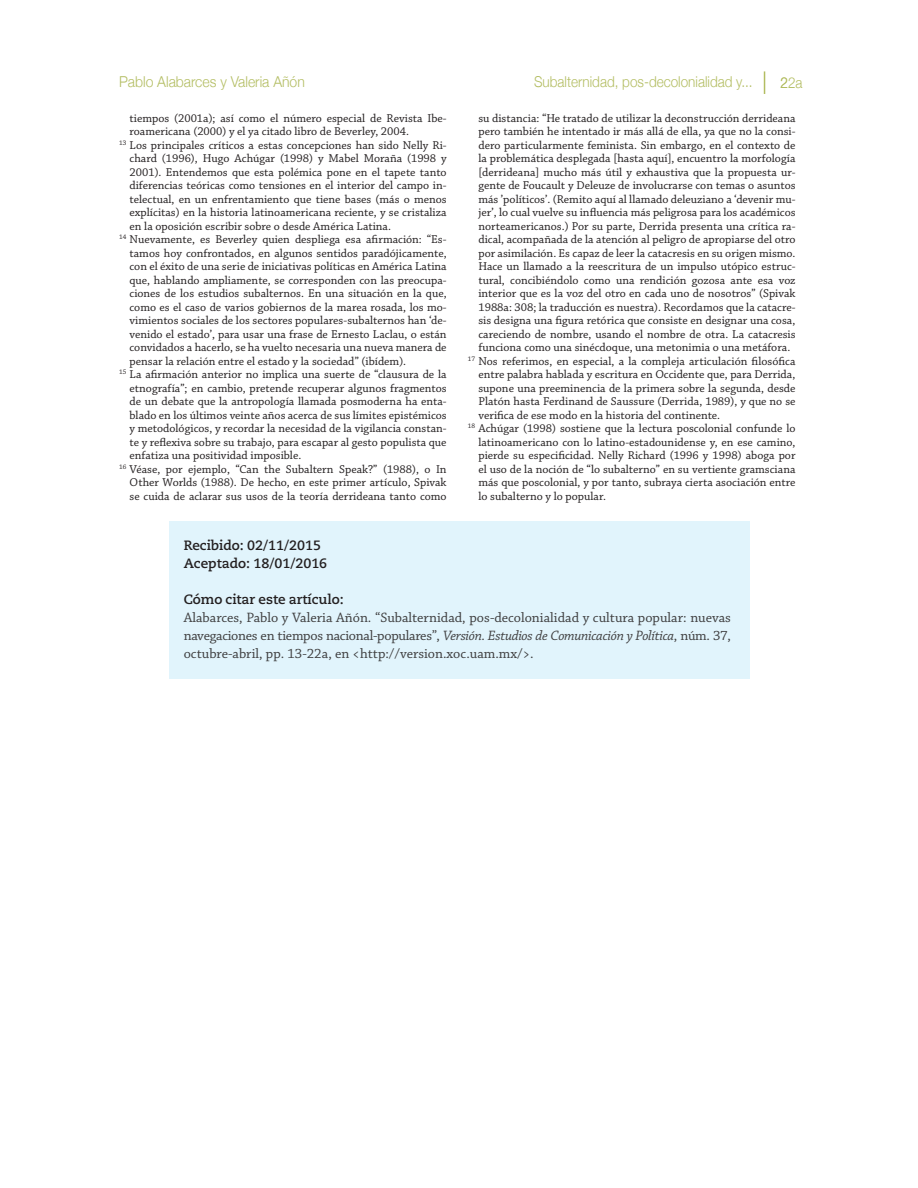
<style>
.page{position:relative;width:918px;height:1188px;background:#fff}
.page>*{position:absolute;margin:0;border:0;box-sizing:border-box;transform-origin:0 0}
.t1{font:300 15px "Helvetica Neue";color:#b3bd62;scale:.9 1}
.t2{font:300 15px "Helvetica Neue";color:#b3bd62;scale:.93 1}
.t3{font:14.25px/18px "Chaparral Pro";color:#3e3e3f;text-align:justify}
.t4{font:700 13.5px/18.3px "Caecilia";color:#231f20}
.t5{font:12px "Chaparral Pro";color:#231f20}
.s1{font-style:italic}
</style>
<div class="page">
<svg style="left:764px;top:71px;width:1px;height:23px"></svg>
<div style="left:169px;top:521px;width:580px;height:158px;background:#e1f4fc"></div>
<p class="t2" style="left:119px;top:69px;width:201px">Pablo Alabarces y Valeria Añón</p>
<p class="t1" style="left:534px;top:69px;width:244px">Subalternidad, pos-decolonialidad y...</p>
<p class="t1" style="left:788px;top:70px;width:10px">3</p>
<p class="t5" style="left:130px;top:111px;width:319px">tiempos (2001a); así como el número especial de Revista Ibe-</p>
<p class="t5" style="left:130px;top:125px;width:281px">roamericana (2000) y el ya citado libro de Beverley, 2004.</p>
<p class="t5" style="left:119px;top:138px;width:329px"><sup>13</sup> Los principales críticos a estas concepciones han sido Nelly Ri-</p>
<p class="t5" style="left:130px;top:152px;width:319px">chard (1996), Hugo Achúgar (1998) y Mabel Moraña (1998 y</p>
<p class="t5" style="left:130px;top:165px;width:319px">2001). Entendemos que esta polémica pone en el tapete tanto</p>
<p class="t5" style="left:130px;top:179px;width:319px">diferencias teóricas como tensiones en el interior del campo in-</p>
<p class="t5" style="left:130px;top:192px;width:319px">telectual, en un enfrentamiento que tiene bases (más o menos</p>
<p class="t5" style="left:130px;top:206px;width:319px">explícitas) en la historia latinoamericana reciente, y se cristaliza</p>
<p class="t5" style="left:130px;top:219px;width:263px">en la oposición escribir sobre o desde América Latina.</p>
<p class="t5" style="left:119px;top:233px;width:329px"><sup>14</sup> Nuevamente, es Beverley quien despliega esa afirmación: “Es-</p>
<p class="t5" style="left:130px;top:246px;width:319px">tamos hoy confrontados, en algunos sentidos paradójicamente,</p>
<p class="t5" style="left:130px;top:260px;width:319px">con el éxito de una serie de iniciativas políticas en América Latina</p>
<p class="t5" style="left:130px;top:273px;width:319px">que, hablando ampliamente, se corresponden con las preocupa-</p>
<p class="t5" style="left:130px;top:287px;width:319px">ciones de los estudios subalternos. En una situación en la que,</p>
<p class="t5" style="left:130px;top:300px;width:319px">como es el caso de varios gobiernos de la marea rosada, los mo-</p>
<p class="t5" style="left:130px;top:314px;width:319px">vimientos sociales de los sectores populares-subalternos han ‘de-</p>
<p class="t5" style="left:130px;top:327px;width:319px">venido el estado’, para usar una frase de Ernesto Laclau, o están</p>
<p class="t5" style="left:130px;top:341px;width:319px">convidados a hacerlo, se ha vuelto necesaria una nueva manera de</p>
<p class="t5" style="left:130px;top:354px;width:278px">pensar la relación entre el estado y la sociedad” (ibídem).</p>
<p class="t5" style="left:119px;top:368px;width:329px"><sup>15</sup> La afirmación anterior no implica una suerte de “clausura de la</p>
<p class="t5" style="left:130px;top:381px;width:319px">etnografía”; en cambio, pretende recuperar algunos fragmentos</p>
<p class="t5" style="left:130px;top:395px;width:319px">de un debate que la antropología llamada posmoderna ha enta-</p>
<p class="t5" style="left:130px;top:408px;width:319px">blado en los últimos veinte años acerca de sus límites epistémicos</p>
<p class="t5" style="left:130px;top:422px;width:319px">y metodológicos, y recordar la necesidad de la vigilancia constan-</p>
<p class="t5" style="left:130px;top:435px;width:319px">te y reflexiva sobre su trabajo, para escapar al gesto populista que</p>
<p class="t5" style="left:130px;top:449px;width:173px">enfatiza una positividad imposible.</p>
<p class="t5" style="left:119px;top:462px;width:329px"><sup>16</sup> Véase, por ejemplo, “Can the Subaltern Speak?” (1988), o In</p>
<p class="t5" style="left:130px;top:476px;width:319px">Other Worlds (1988). De hecho, en este primer artículo, Spivak</p>
<p class="t5" style="left:130px;top:489px;width:319px">se cuida de aclarar sus usos de la teoría derrideana tanto como</p>
<p class="t1" style="left:781px;top:70px;width:26px">22a</p>
<p class="t5" style="left:478px;top:111px;width:319px">su distancia: “He tratado de utilizar la deconstrucción derrideana</p>
<p class="t5" style="left:478px;top:125px;width:319px">pero también he intentado ir más allá de ella, ya que no la consi-</p>
<p class="t5" style="left:478px;top:138px;width:319px">dero particularmente feminista. Sin embargo, en el contexto de</p>
<p class="t5" style="left:478px;top:152px;width:319px">la problemática desplegada [hasta aquí], encuentro la morfología</p>
<p class="t5" style="left:478px;top:165px;width:319px">[derrideana] mucho más útil y exhaustiva que la propuesta ur-</p>
<p class="t5" style="left:478px;top:179px;width:319px">gente de Foucault y Deleuze de involucrarse con temas o asuntos</p>
<p class="t5" style="left:478px;top:192px;width:319px">más ’políticos’. (Remito aquí al llamado deleuziano a ‘devenir mu-</p>
<p class="t5" style="left:478px;top:206px;width:319px">jer’, lo cual vuelve su influencia más peligrosa para los académicos</p>
<p class="t5" style="left:478px;top:219px;width:319px">norteamericanos.) Por su parte, Derrida presenta una crítica ra-</p>
<p class="t5" style="left:478px;top:233px;width:319px">dical, acompañada de la atención al peligro de apropiarse del otro</p>
<p class="t5" style="left:478px;top:246px;width:319px">por asimilación. Es capaz de leer la catacresis en su origen mismo.</p>
<p class="t5" style="left:478px;top:260px;width:319px">Hace un llamado a la reescritura de un impulso utópico estruc-</p>
<p class="t5" style="left:478px;top:273px;width:319px">tural, concibiéndolo como una rendición gozosa ante esa voz</p>
<p class="t5" style="left:478px;top:287px;width:319px">interior que es la voz del otro en cada uno de nosotros” (Spivak</p>
<p class="t5" style="left:478px;top:300px;width:319px">1988a: 308; la traducción es nuestra). Recordamos que la catacre-</p>
<p class="t5" style="left:478px;top:314px;width:319px">sis designa una figura retórica que consiste en designar una cosa,</p>
<p class="t5" style="left:478px;top:327px;width:319px">careciendo de nombre, usando el nombre de otra. La catacresis</p>
<p class="t5" style="left:478px;top:341px;width:313px">funciona como una sinécdoque, una metonimia o una metáfora.</p>
<p class="t5" style="left:468px;top:354px;width:329px"><sup>17</sup> Nos referimos, en especial, a la compleja articulación filosófica</p>
<p class="t5" style="left:478px;top:368px;width:319px">entre palabra hablada y escritura en Occidente que, para Derrida,</p>
<p class="t5" style="left:478px;top:381px;width:319px">supone una preeminencia de la primera sobre la segunda, desde</p>
<p class="t5" style="left:478px;top:395px;width:319px">Platón hasta Ferdinand de Saussure (Derrida, 1989), y que no se</p>
<p class="t5" style="left:478px;top:408px;width:243px">verifica de ese modo en la historia del continente.</p>
<p class="t5" style="left:468px;top:422px;width:329px"><sup>18</sup> Achúgar (1998) sostiene que la lectura poscolonial confunde lo</p>
<p class="t5" style="left:478px;top:435px;width:319px">latinoamericano con lo latino-estadounidense y, en ese camino,</p>
<p class="t5" style="left:478px;top:449px;width:319px">pierde su especificidad. Nelly Richard (1996 y 1998) aboga por</p>
<p class="t5" style="left:478px;top:462px;width:319px">el uso de la noción de “lo subalterno” en su vertiente gramsciana</p>
<p class="t5" style="left:478px;top:476px;width:319px">más que poscolonial, y por tanto, subraya cierta asociación entre</p>
<p class="t5" style="left:478px;top:489px;width:129px">lo subalterno y lo popular.</p>
<p class="t4" style="left:184px;top:536px;width:145px">Recibido: 02/11/2015<br>Aceptado: 18/01/2016</p>
<p class="t4" style="left:184px;top:591px;width:162px">Cómo citar este artículo:</p>
<p class="t3" style="left:184px;top:609px;width:549px">Alabarces, Pablo y Valeria Añón. “Subalternidad, pos-decolonialidad y cultura popular: nuevas navegaciones en tiempos nacional-populares”, <span class="s1">Versión. Estudios de Comunicación y Política</span>, núm. 37, octubre-abril, pp. 13-22a, en &lt;http://version.xoc.uam.mx/&gt;.</p>
</div>
